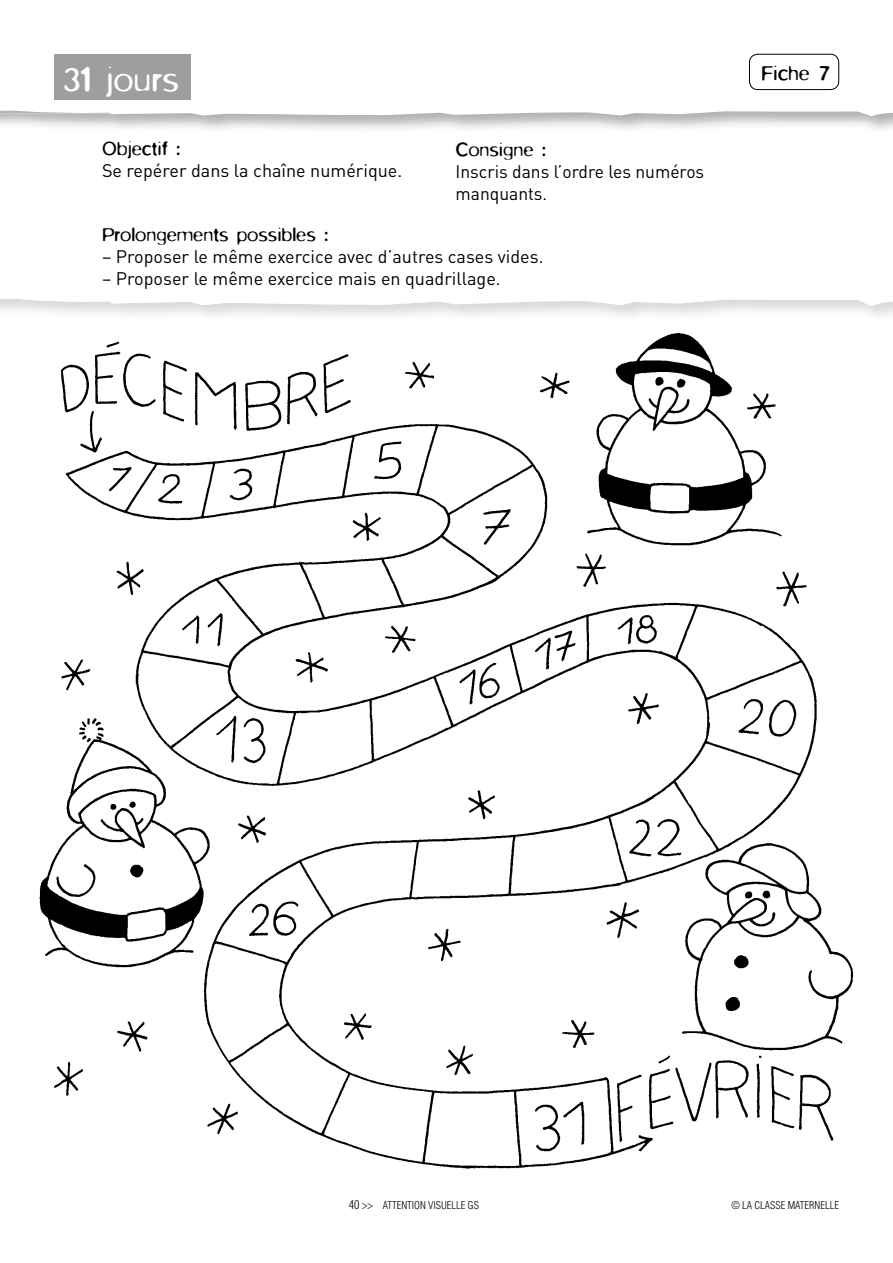
<style>
.page{position:relative;width:893px;height:1263px;background:#fff}
.page>*{position:absolute;margin:0;border:0;box-sizing:border-box;transform-origin:0 0}
.t1{font:300 37.5px "Blur";color:#fff}
.t2{font:300 22.5px "Blur";color:#000}
.t3{font:300 21px "Blur";color:#000}
.t4{font:18px/21.6px "DIN";color:#000}
.t5{font:300 condensed 10.5px "Helvetica";color:#000}
.s1{font-size:12px}
</style>
<div class="page">
<svg style="left:0;top:298px;width:893px;height:8px"></svg>
<svg style="left:0;top:53px;width:893px;height:63px"></svg>
<div style="left:54px;top:54px;width:136px;height:45px;background:#9c9e9f"></div>
<div style="left:749px;top:54px;width:90px;height:36px;border:1px solid #000;border-radius:9px"></div>
<img style="left:37px;top:314px;width:829px;height:855px">
<h1 class="t1" style="left:63px;top:68px;width:118px">31 jours</h1>
<p class="t3" style="left:102px;top:142px;width:80px">Objectif :</p>
<p class="t4" style="left:102px;top:162px;width:302px">Se repérer dans la chaîne numérique.</p>
<p class="t3" style="left:455px;top:143px;width:92px">Consigne :</p>
<p class="t4" style="left:455px;top:163px;width:250px">Inscris dans l’ordre les numéros manquants.</p>
<p class="t3" style="left:102px;top:228px;width:228px">Prolongements possibles :</p>
<p class="t4" style="left:102px;top:248px;width:443px">– Proposer le même exercice avec d’autres cases vides.</p>
<p class="t4" style="left:102px;top:269px;width:400px">– Proposer le même exercice mais en quadrillage.</p>
<p class="t2" style="left:761px;top:66px;width:70px">Fiche 7</p>
<p class="t5" style="left:349px;top:1201px;width:132px"><span class="s1">40 &gt;&gt;</span> ATTENTION VISUELLE GS</p>
<p class="t5" style="left:731px;top:1201px;width:109px">© LA CLASSE MATERNELLE</p>
</div>
